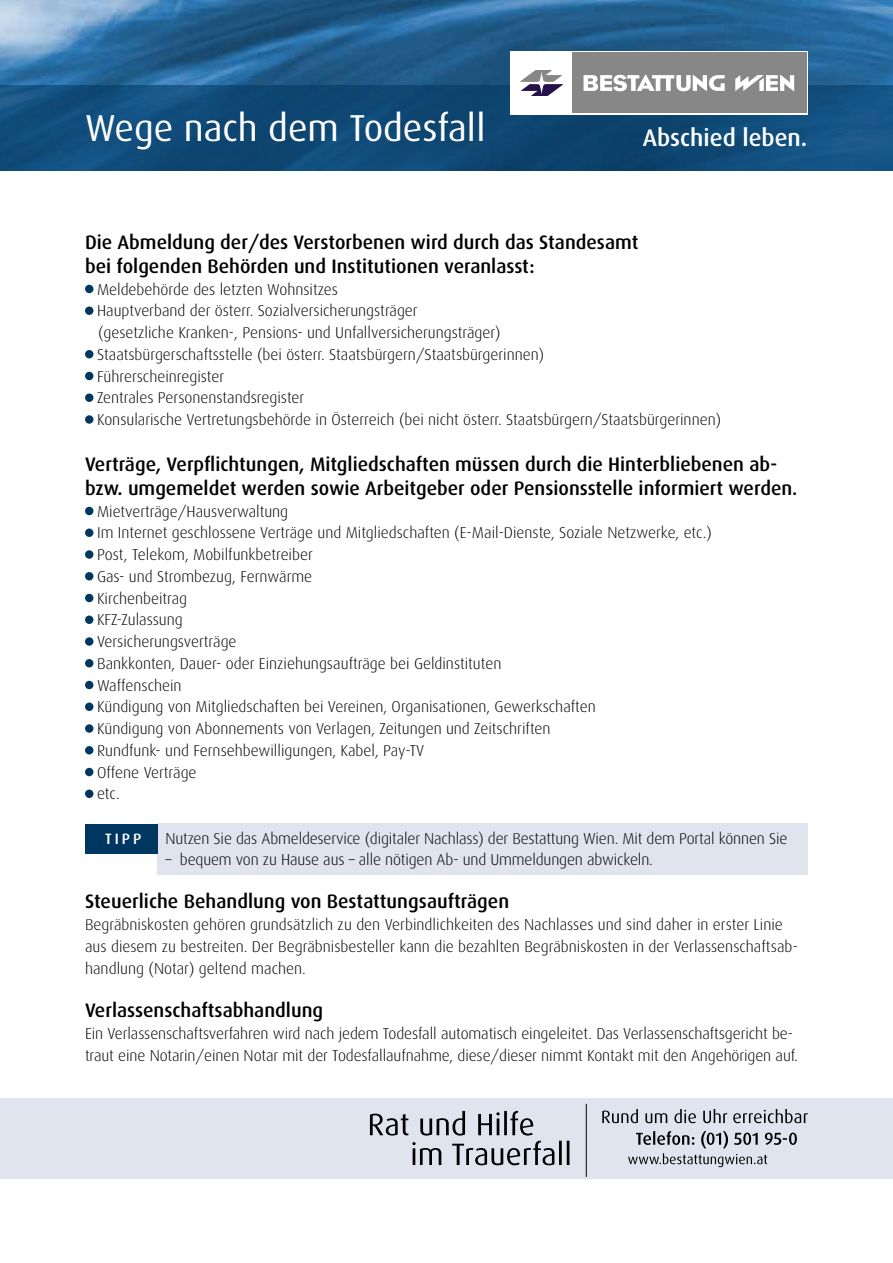
<style>
.page{position:relative;width:893px;height:1263px;background:#fff}
.page>*{position:absolute;margin:0;border:0;box-sizing:border-box;transform-origin:0 0}
.t1{font:37.5px "Dax";color:#fff}
.t2{font:500 24px "Dax";color:#fff}
.t3{font:500 19.5px/24px "Dax";color:#000}
.t4{font:300 15.75px/21.8px "Dax";color:#000}
.t5{font:500 15px "Dax";color:#fff}
</style>
<div class="page">
<div style="left:0;top:1098px;width:893px;height:81px;background:#dfe4ef"></div>
<hr style="left:586px;top:1104px;width:1px;height:73px;background:#000">
<svg style="left:628px;top:1131px;width:169px;height:36px"></svg>
<svg style="left:602px;top:1109px;width:206px;height:14px"></svg>
<svg style="left:412px;top:1141px;width:157px;height:24px"></svg>
<svg style="left:370px;top:1111px;width:163px;height:24px"></svg>
<img style="left:0;top:0;width:893px;height:85px">
<svg style="left:0;top:85px;width:893px;height:85px;background:#0f4a77"></svg>
<div style="left:85px;top:285px;width:8px;height:8px;background:#003761;border-radius:50%"></div>
<div style="left:85px;top:306px;width:8px;height:9px;background:#003761;border-radius:50%"></div>
<div style="left:85px;top:350px;width:8px;height:8px;background:#003761;border-radius:50%"></div>
<div style="left:85px;top:372px;width:8px;height:8px;background:#003761;border-radius:50%"></div>
<div style="left:85px;top:393px;width:8px;height:9px;background:#003761;border-radius:50%"></div>
<div style="left:85px;top:415px;width:8px;height:9px;background:#003761;border-radius:50%"></div>
<div style="left:85px;top:507px;width:8px;height:8px;background:#003761;border-radius:50%"></div>
<div style="left:85px;top:528px;width:8px;height:9px;background:#003761;border-radius:50%"></div>
<div style="left:85px;top:550px;width:8px;height:9px;background:#003761;border-radius:50%"></div>
<div style="left:85px;top:572px;width:8px;height:8px;background:#003761;border-radius:50%"></div>
<div style="left:85px;top:594px;width:8px;height:8px;background:#003761;border-radius:50%"></div>
<div style="left:85px;top:615px;width:8px;height:9px;background:#003761;border-radius:50%"></div>
<div style="left:85px;top:637px;width:8px;height:9px;background:#003761;border-radius:50%"></div>
<div style="left:85px;top:659px;width:8px;height:8px;background:#003761;border-radius:50%"></div>
<div style="left:85px;top:681px;width:8px;height:8px;background:#003761;border-radius:50%"></div>
<div style="left:85px;top:702px;width:8px;height:9px;background:#003761;border-radius:50%"></div>
<div style="left:85px;top:724px;width:8px;height:9px;background:#003761;border-radius:50%"></div>
<div style="left:85px;top:746px;width:8px;height:8px;background:#003761;border-radius:50%"></div>
<div style="left:85px;top:768px;width:8px;height:8px;background:#003761;border-radius:50%"></div>
<div style="left:85px;top:789px;width:8px;height:9px;background:#003761;border-radius:50%"></div>
<svg style="left:510px;top:51px;width:298px;height:64px"></svg>
<div style="left:511px;top:53px;width:295px;height:60px;background:#878787"></div>
<div style="left:510px;top:52px;width:62px;height:62px;background:#fff"></div>
<svg style="left:520px;top:70px;width:43px;height:26px"></svg>
<svg style="left:583px;top:75px;width:142px;height:16px"></svg>
<svg style="left:735px;top:75px;width:59px;height:16px"></svg>
<div style="left:157px;top:824px;width:651px;height:51px;background:#dfe4ef"></div>
<div style="left:85px;top:824px;width:72px;height:30px;background:#003761"></div>
<h1 class="t1" style="left:85px;top:107px;width:402px">Wege nach dem Todesfall</h1>
<h2 class="t2" style="left:643px;top:124px;width:166px">Abschied leben.</h2>
<p class="t3" style="left:85px;top:230px;width:555px">Die Abmeldung der/des Verstorbenen wird durch das Standesamt bei folgenden Behörden und Institutionen veranlasst:</p>
<p class="t4" style="left:97px;top:279px;width:626px">Meldebehörde des letzten Wohnsitzes<br>Hauptverband der österr. Sozialversicherungsträger<br>(gesetzliche Kranken-, Pensions- und Unfallversicherungsträger)<br>Staatsbürgerschaftsstelle (bei österr. Staatsbürgern/Staatsbürgerinnen)<br>Führerscheinregister<br>Zentrales Personenstandsregister<br>Konsularische Vertretungsbehörde in Österreich (bei nicht österr. Staatsbürgern/Staatsbürgerinnen)</p>
<p class="t3" style="left:85px;top:452px;width:714px">Verträge, Verpflichtungen, Mitgliedschaften müssen durch die Hinterbliebenen ab&shy;bzw. umgemeldet werden sowie Arbeitgeber oder Pensionsstelle informiert werden.</p>
<p class="t4" style="left:97px;top:501px;width:616px">Mietverträge/Hausverwaltung<br>Im Internet geschlossene Verträge und Mitgliedschaften (E-Mail-Dienste, Soziale Netzwerke, etc.)<br>Post, Telekom, Mobilfunkbetreiber<br>Gas- und Strombezug, Fernwärme<br>Kirchenbeitrag<br>KFZ-Zulassung<br>Versicherungsverträge<br>Bankkonten, Dauer- oder Einziehungsaufträge bei Geldinstituten<br>Waffenschein<br>Kündigung von Mitgliedschaften bei Vereinen, Organisationen, Gewerkschaften<br>Kündigung von Abonnements von Verlagen, Zeitungen und Zeitschriften<br>Rundfunk- und Fernsehbewilligungen, Kabel, Pay-TV<br>Offene Verträge<br>etc.</p>
<p class="t5" style="left:105px;top:830px;width:38px">TIPP</p>
<p class="t4" style="left:165px;top:827px;width:623px">Nutzen Sie das Abmeldeservice (digitaler Nachlass) der Bestattung Wien. Mit dem Portal können Sie</p>
<p class="t4" style="left:165px;top:849px;width:489px">– bequem von zu Hause aus – alle nötigen Ab- und Ummeldungen abwickeln.</p>
<p class="t3" style="left:85px;top:890px;width:426px">Steuerliche Behandlung von Bestattungsaufträgen</p>
<p class="t4" style="left:85px;top:914px;width:714px">Begräbniskosten gehören grundsätzlich zu den Verbindlichkeiten des Nachlasses und sind daher in erster Linie aus diesem zu bestreiten. Der Begräbnisbesteller kann die bezahlten Begräbniskosten in der Verlassenschaftsab&shy;handlung (Notar) geltend machen.</p>
<p class="t3" style="left:85px;top:998px;width:240px">Verlassenschaftsabhandlung</p>
<p class="t4" style="left:85px;top:1023px;width:714px">Ein Verlassenschaftsverfahren wird nach jedem Todesfall automatisch eingeleitet. Das Verlassenschaftsgericht be&shy;traut eine Notarin/einen Notar mit der Todesfallaufnahme, diese/dieser nimmt Kontakt mit den Angehörigen auf.</p>
</div>
